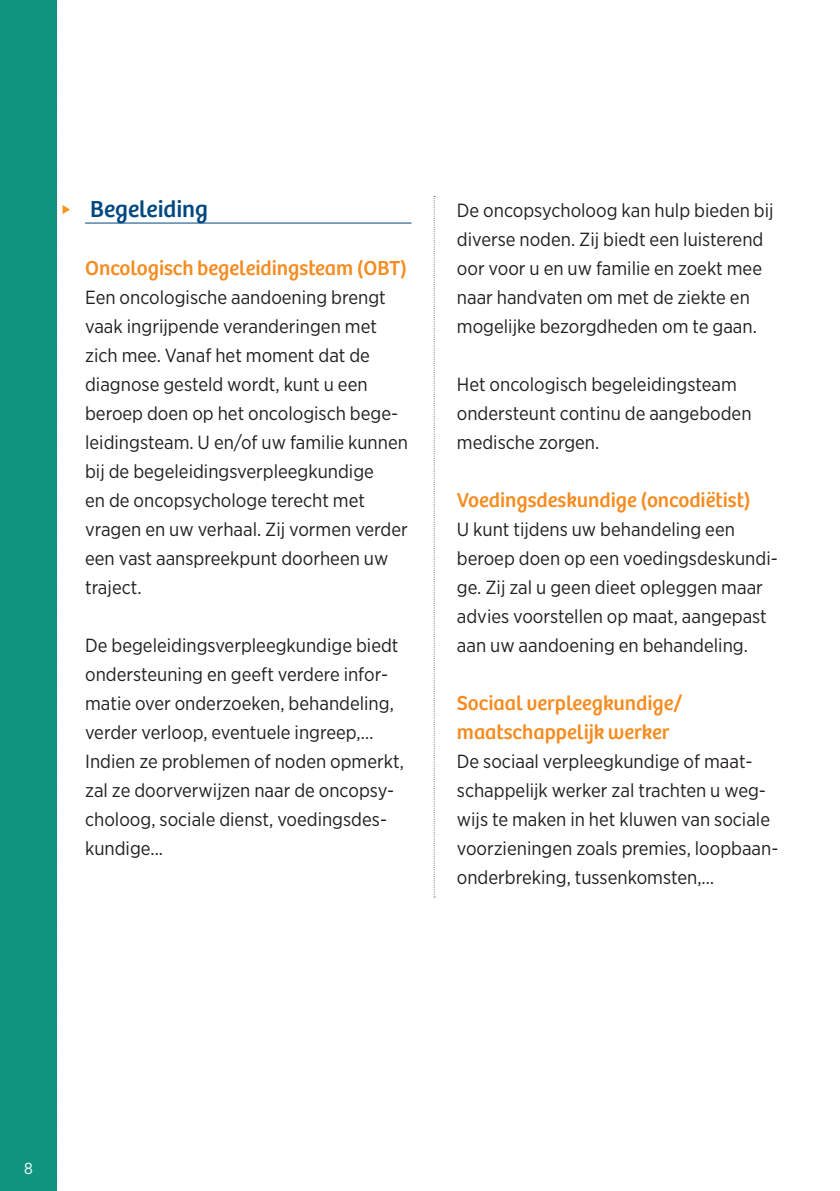
<style>
.page{position:relative;width:840px;height:1191px;background:#fff}
.page>*{position:absolute;margin:0;border:0;box-sizing:border-box;transform-origin:0 0}
.t1{font:24px "Bree";color:#014882}
.t2{font:21px/29px "Bree";color:#f68b1f}
.t3{font:19px/29px "Gotham Narrow";color:#231f20}
.t4{font:16px "Gotham Narrow";color:#fff}
</style>
<div class="page">
<div style="left:0;top:0;width:57px;height:1191px;background:#109480"></div>
<svg style="left:56px;top:0;width:14px;height:1190px"></svg>
<svg style="left:433px;top:196px;width:2px;height:701px"></svg>
<hr style="left:85px;top:223px;width:326px;height:1px;background:#014882">
<p class="t1" style="left:90px;top:195px;width:119px">Begeleiding</p>
<p class="t2" style="left:85px;top:254px;width:323px">Oncologisch begeleidingsteam (OBT)</p>
<p class="t3" style="left:85px;top:282px;width:324px">Een oncologische aandoening brengt vaak ingrijpende veranderingen met zich mee. Vanaf het moment dat de diagnose gesteld wordt, kunt u een beroep doen op het oncologisch bege&shy;leidingsteam. U en/of uw familie kunnen bij de begeleidingsverpleegkundige<br>en de oncopsychologe terecht met vragen en uw verhaal. Zij vormen verder een vast aanspreekpunt doorheen uw traject.</p>
<p class="t3" style="left:85px;top:630px;width:320px">De begeleidingsverpleegkundige biedt ondersteuning en geeft verdere infor&shy;matie over onderzoeken, behandeling, verder verloop, eventuele ingreep,… Indien ze problemen of noden opmerkt, zal ze doorverwijzen naar de oncopsy&shy;choloog, sociale dienst, voedingsdes&shy;kundige...</p>
<p class="t3" style="left:456px;top:195px;width:318px">De oncopsycholoog kan hulp bieden bij diverse noden. Zij biedt een luisterend oor voor u en uw familie en zoekt mee naar handvaten om met de ziekte en mogelijke bezorgdheden om te gaan.</p>
<p class="t3" style="left:456px;top:369px;width:296px">Het oncologisch begeleidingsteam ondersteunt continu de aangeboden medische zorgen.</p>
<p class="t2" style="left:456px;top:486px;width:295px">Voedingsdeskundige (oncodiëtist)</p>
<p class="t3" style="left:456px;top:514px;width:322px">U kunt tijdens uw behandeling een beroep doen op een voedingsdeskundi&shy;ge. Zij zal u geen dieet opleggen maar advies voorstellen op maat, aangepast aan uw aandoening en behandeling.</p>
<p class="t2" style="left:456px;top:689px;width:227px">Sociaal verpleegkundige/ maatschappelijk werker</p>
<p class="t3" style="left:456px;top:746px;width:323px">De sociaal verpleegkundige of maat&shy;schappelijk werker zal trachten u weg&shy;wijs te maken in het kluwen van sociale voorzieningen zoals premies, loopbaan&shy;onderbreking, tussenkomsten,…</p>
<p class="t4" style="left:24px;top:1158px;width:10px">8</p>
</div>
